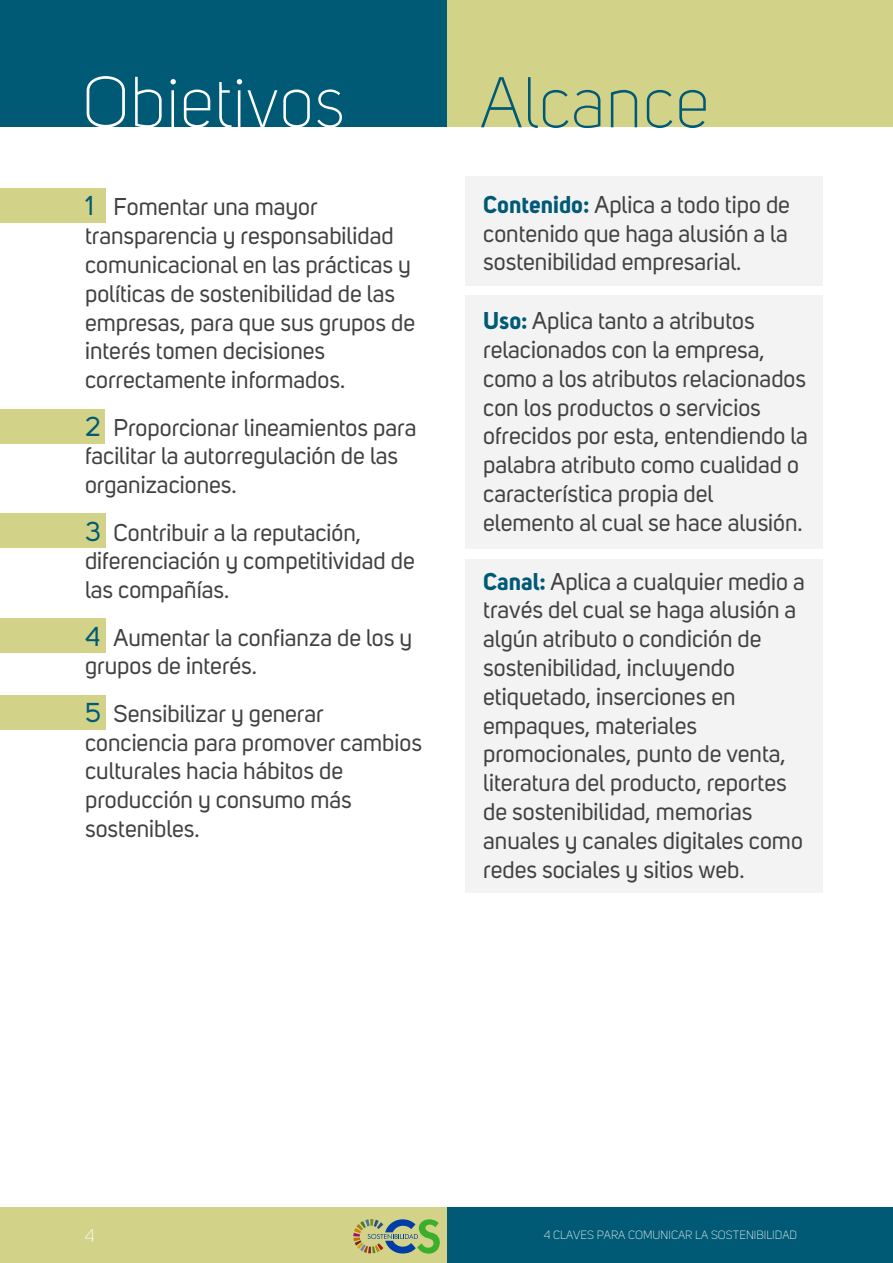
<style>
.page{position:relative;width:893px;height:1263px;background:#fff}
.page>*{position:absolute;margin:0;border:0;box-sizing:border-box;transform-origin:0 0}
.t1{font:300 70.8px "Uni Sans";color:#fff}
.t2{font:300 70.8px "Uni Sans";color:#005a75}
.t3{font:24px/28.8px "Uni Sans";color:#414141}
.t4{font:300 18px "Uni Sans";color:#fff}
.t5{font:300 11.85px "Uni Sans";color:#fff}
.s1{font-size:27px;color:#005a75}
.s2{font-weight:700;color:#005a75}
</style>
<div class="page">
<div style="left:0;top:0;width:893px;height:127px;background:#d2d388"></div>
<div style="left:0;top:0;width:446px;height:127px;background:#005a75"></div>
<div style="left:0;top:189px;width:105px;height:34px;background:#d2d388"></div>
<div style="left:0;top:409px;width:105px;height:34px;background:#d2d388"></div>
<div style="left:0;top:513px;width:105px;height:35px;background:#d2d388"></div>
<div style="left:0;top:618px;width:105px;height:35px;background:#d2d388"></div>
<div style="left:0;top:695px;width:105px;height:34px;background:#d2d388"></div>
<div style="left:465px;top:176px;width:358px;height:110px;background:#f3f3f3"></div>
<div style="left:465px;top:295px;width:358px;height:254px;background:#f3f3f3"></div>
<div style="left:465px;top:559px;width:358px;height:334px;background:#f3f3f3"></div>
<div style="left:446px;top:1207px;width:447px;height:56px;background:#005a75"></div>
<div style="left:0;top:1207px;width:446px;height:56px;background:#d2d388"></div>
<svg style="left:353px;top:1219px;width:87px;height:35px"></svg>
<h1 class="t1" style="left:82px;top:62px;width:265px">Objetivos</h1>
<h1 class="t2" style="left:480px;top:62px;width:231px">Alcance</h1>
<p class="t3" style="left:85px;top:193px;width:332px"><span class="s1">1</span> Fomentar una mayor transparencia y responsabilidad comunicacional en las prácticas y políticas de sostenibilidad de las empresas, para que sus grupos de interés tomen decisiones correctamente informados.</p>
<p class="t3" style="left:85px;top:413px;width:333px"><span class="s1">2</span> Proporcionar lineamientos para facilitar la autorregulación de las organizaciones.</p>
<p class="t3" style="left:85px;top:518px;width:331px"><span class="s1">3</span> Contribuir a la reputación, diferenciación y competitividad de las compañías.</p>
<p class="t3" style="left:85px;top:623px;width:329px"><span class="s1">4</span> Aumentar la confianza de los y grupos de interés.</p>
<p class="t3" style="left:85px;top:699px;width:338px"><span class="s1">5</span> Sensibilizar y generar conciencia para promover cambios culturales hacia hábitos de producción y consumo más sostenibles.</p>
<p class="t3" style="left:483px;top:190px;width:308px;text-align:justify"><span class="s2">Contenido:</span> Aplica a todo tipo de contenido que haga alusión a la sostenibilidad empresarial.</p>
<p class="t3" style="left:483px;top:307px;width:326px"><span class="s2">Uso:</span> Aplica tanto a atributos relacionados con la empresa, como a los atributos relacionados con los productos o servicios ofrecidos por esta, entendiendo la palabra atributo como cualidad o característica propia del elemento al cual se hace alusión.</p>
<p class="t3" style="left:483px;top:567px;width:323px"><span class="s2">Canal:</span> Aplica a cualquier medio a través del cual se haga alusión a algún atributo o condición de sostenibilidad, incluyendo etiquetado, inserciones en empaques, materiales promocionales, punto de venta, literatura del producto, reportes de sostenibilidad, memorias anuales y canales digitales como redes sociales y sitios web.</p>
<p class="t4" style="left:85px;top:1225px;width:12px">4</p>
<p class="t5" style="left:544px;top:1228px;width:255px">4 CLAVES PARA COMUNICAR LA SOSTENIBILIDAD</p>
</div>
